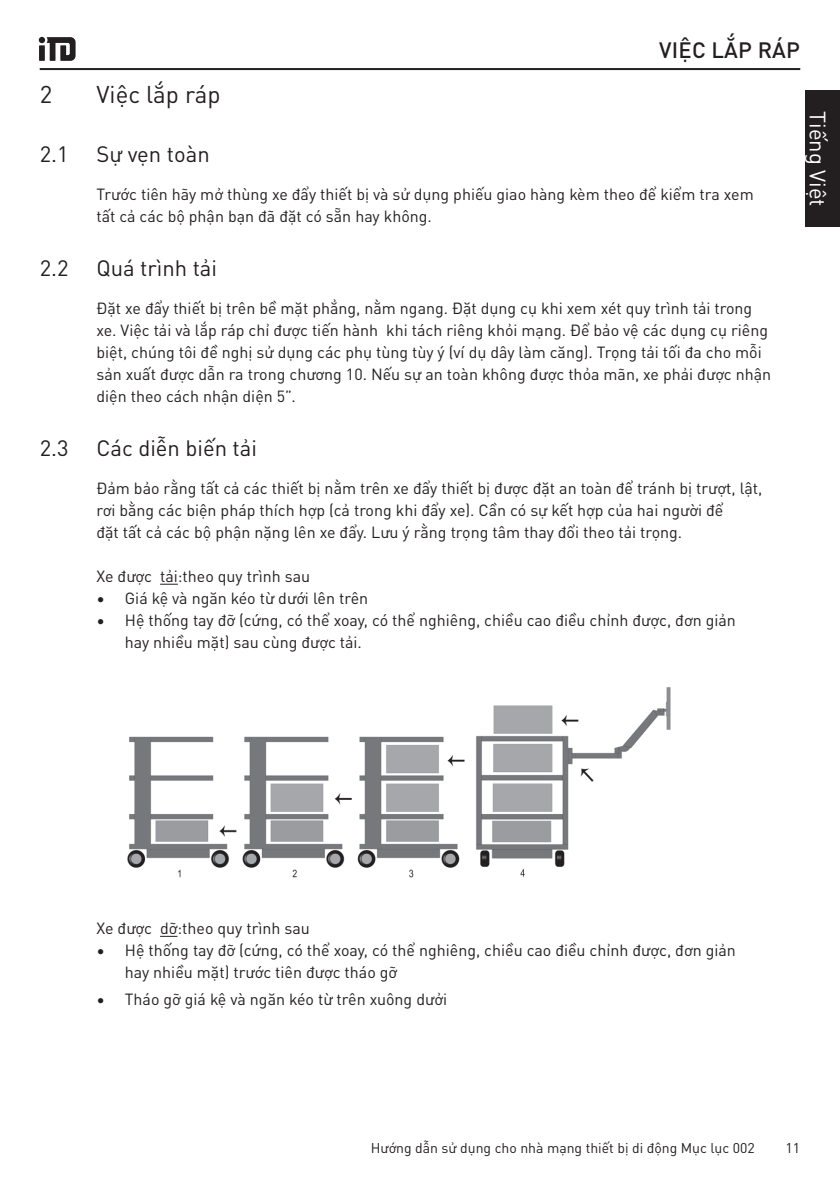
<style>
.page{position:relative;width:840px;height:1191px;background:#fff}
.page>*{position:absolute;margin:0;border:0;box-sizing:border-box;transform-origin:0 0}
.t1{font:24px "DIN Pro";color:#231f20}
.t2{font:22px "DIN Pro";color:#231f20}
.t3{font:500 22px "DIN Pro";letter-spacing:.01em;color:#231f20}
.t4{font:22px "DIN Pro";color:#fff}
.t5{font:16px/22px "DIN Pro";color:#231f20}
.t6{font:14px "DIN Pro";color:#231f20}
</style>
<div class="page">
<hr style="left:40px;top:68px;width:759px;height:2px;background:#231f20">
<svg style="left:39px;top:37px;width:36px;height:24px"></svg>
<div style="left:805px;top:91px;width:34px;height:136px;background:#231f20"></div>
<svg style="left:160px;top:584px;width:18px;height:1px"></svg>
<svg style="left:160px;top:936px;width:17px;height:1px"></svg>
<img style="left:127px;top:687px;width:544px;height:191px">
<div style="left:332px;top:821px;width:23px;height:17px;background:#fff"></div>
<div style="left:444px;top:790px;width:24px;height:17px;background:#fff"></div>
<div style="left:447px;top:821px;width:24px;height:17px;background:#fff"></div>
<h2 class="t3" style="left:659px;top:33px;width:142px">VIỆC LẮP RÁP</h2>
<h1 class="t1" style="left:40px;top:76px;width:14px">2</h1>
<h1 class="t1" style="left:96px;top:76px;width:126px">Việc lắp ráp</h1>
<h2 class="t2" style="left:40px;top:137px;width:30px">2.1</h2>
<h2 class="t2" style="left:96px;top:137px;width:115px">Sự vẹn toàn</h2>
<p class="t5" style="left:96px;top:182px;width:658px">Trước tiên hãy mở thùng xe đẩy thiết bị và sử dụng phiếu giao hàng kèm theo để kiểm tra xem tất cả các bộ phận bạn đã đặt có sẵn hay không.</p>
<h2 class="t2" style="left:40px;top:251px;width:30px">2.2</h2>
<h2 class="t2" style="left:96px;top:251px;width:122px">Quá trình tải</h2>
<p class="t5" style="left:96px;top:296px;width:676px">Đặt xe đẩy thiết bị trên bề mặt phẳng, nằm ngang. Đặt dụng cụ khi xem xét quy trình tải trong xe. Việc tải và lắp ráp chỉ được tiến hành khi tách riêng khỏi mạng. Để bảo vệ các dụng cụ riêng biệt, chúng tôi đề nghị sử dụng các phụ tùng tùy ý (ví dụ dây làm căng). Trọng tải tối đa cho mỗi sản xuất được dẫn ra trong chương 10. Nếu sự an toàn không được thỏa mãn, xe phải được nhận diện theo cách nhận diện 5”.</p>
<h2 class="t2" style="left:40px;top:431px;width:30px">2.3</h2>
<h2 class="t2" style="left:96px;top:431px;width:162px">Các diễn biến tải</h2>
<p class="t5" style="left:96px;top:476px;width:667px">Đảm bảo rằng tất cả các thiết bị nằm trên xe đẩy thiết bị được đặt an toàn để tránh bị trượt, lật, rơi bằng các biện pháp thích hợp (cả trong khi đẩy xe). Cần có sự kết hợp của hai người để<br>đặt tất cả các bộ phận nặng lên xe đẩy. Lưu ý rằng trọng tâm thay đổi theo tải trọng.</p>
<p class="t5" style="left:96px;top:564px;width:215px">Xe được tải:theo quy trình sau</p>
<p class="t5" style="left:96px;top:586px;width:273px">• Giá kệ và ngăn kéo từ dưới lên trên</p>
<p class="t5" style="left:125px;top:608px;width:612px;text-indent:-28px">• Hệ thống tay đỡ (cứng, có thể xoay, có thể nghiêng, chiều cao điều chỉnh được, đơn giản hay nhiều mặt) sau cùng được tải.</p>
<h2 class="t4" style="left:834px;top:111px;width:97px;rotate:90deg">Tiếng Việt</h2>
<p class="t5" style="left:96px;top:916px;width:215px">Xe được dỡ:theo quy trình sau</p>
<p class="t5" style="left:125px;top:938px;width:612px;text-indent:-28px">• Hệ thống tay đỡ (cứng, có thể xoay, có thể nghiêng, chiều cao điều chỉnh được, đơn giản hay nhiều mặt) trước tiên được tháo gỡ</p>
<p class="t5" style="left:96px;top:986px;width:352px">• Tháo gỡ giá kệ và ngăn kéo từ trên xuông dưởi</p>
<p class="t6" style="left:370px;top:1137px;width:385px">Hướng dẫn sử dụng cho nhà mạng thiết bị di động Mục lục 002</p>
<p class="t6" style="left:785px;top:1137px;width:16px">11</p>
</div>
